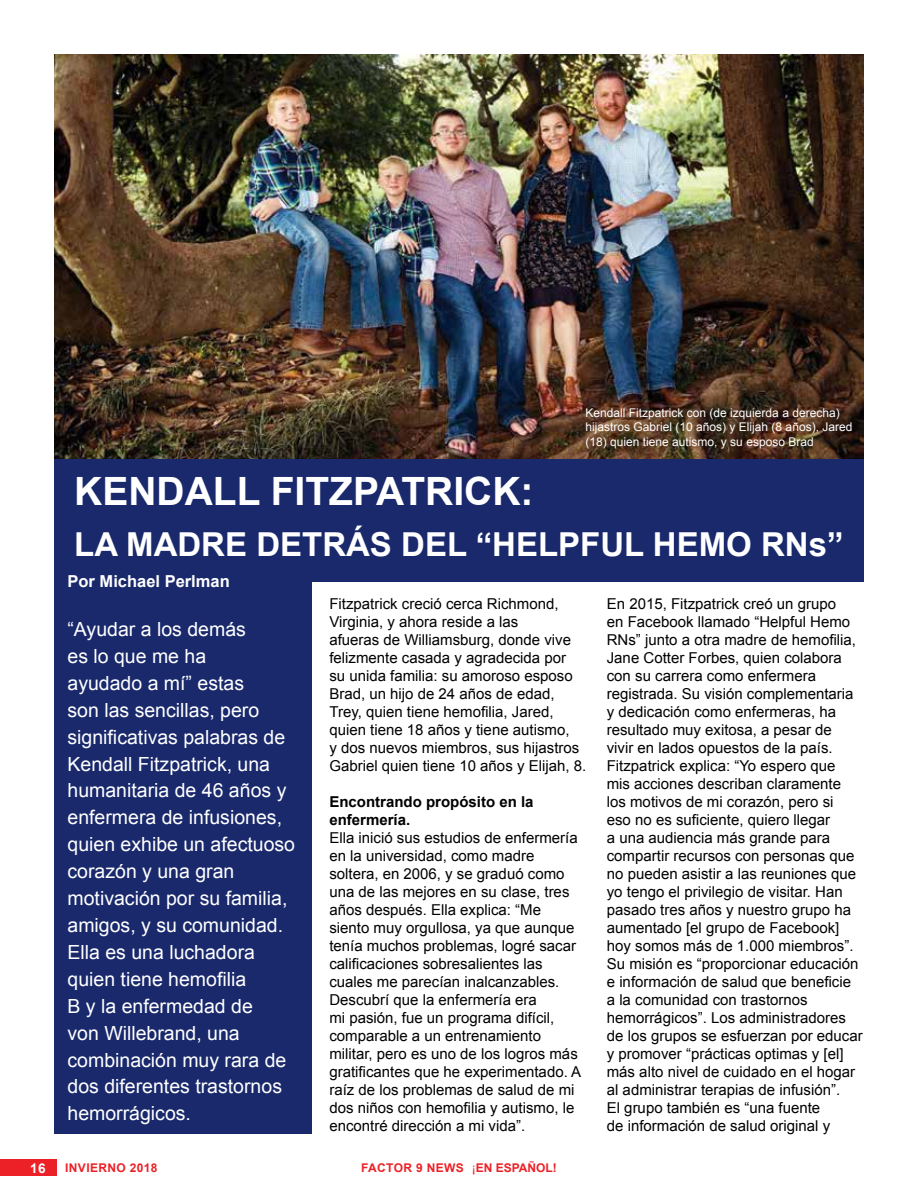
<style>
.page{position:relative;width:918px;height:1188px;background:#fff}
.page>*{position:absolute;margin:0;border:0;box-sizing:border-box;transform-origin:0 0}
.t1{font:700 39px "Arial";color:#fff}
.t2{font:700 33px "Arial";color:#fff}
.t3{font:19.5px/26.8px "Arial";color:#fff}
.t4{font:700 16.5px "Arial";color:#fff}
.t5{font:15px/18px "Arial";color:#000}
.t6{font:700 15px/18px "Arial";color:#000}
.t7{font:700 13.5px "Arial";color:#fff}
.t8{font:12px/14.4px "Arial";color:#fff}
.t9{font:700 12px "Arial";color:#ec2127}
.t10{font:700 12px "Arial";letter-spacing:.03em;color:#ec2127}
.s1{font-weight:400}
</style>
<div class="page">
<div style="left:54px;top:459px;width:810px;height:123px;background:#19296c"></div>
<img style="left:54px;top:54px;width:810px;height:405px">
<div style="left:54px;top:575px;width:257px;height:559px;background:#19296c"></div>
<div style="left:0;top:1160px;width:57px;height:16px;background:#ec2127"></div>
<p class="t8" style="left:586px;top:405px;width:268px">Kendall Fitzpatrick con (de izquierda a derecha) hijastros Gabriel (10 años) y Elijah (8 años), Jared (18) quien tiene autismo, y su esposo Brad</p>
<h1 class="t1" style="left:74px;top:465px;width:461px">KENDALL FITZPATRICK:</h1>
<h2 class="t2" style="left:74px;top:522px;width:771px">LA MADRE DETRÁS DEL “HELPFUL HEMO RNs”</h2>
<p class="t4" style="left:68px;top:570px;width:164px">Por Michael Perlman</p>
<p class="t3" style="left:68px;top:616px;width:229px">“Ayudar a los demás<br>es lo que me ha<br>ayudado a mí” estas<br>son las sencillas, pero significativas palabras de<br>Kendall Fitzpatrick, una humanitaria de 46 años y enfermera de infusiones, quien exhibe un afectuoso corazón y una gran motivación por su familia, amigos, y su comunidad.<br>Ella es una luchadora quien tiene hemofilia<br>B y la enfermedad de<br>von Willebrand, una combinación muy rara de dos diferentes trastornos hemorrágicos.</p>
<p class="t5" style="left:329px;top:595px;width:258px">Fitzpatrick creció cerca Richmond, Virginia, y ahora reside a las<br>afueras de Williamsburg, donde vive felizmente casada y agradecida por<br>su unida familia: su amoroso esposo Brad, un hijo de 24 años de edad, Trey, quien tiene hemofilia, Jared, quien tiene 18 años y tiene autismo,<br>y dos nuevos miembros, sus hijastros Gabriel quien tiene 10 años y Elijah, 8.</p>
<p class="t6" style="left:329px;top:793px;width:206px">Encontrando propósito en la enfermería.</p>
<p class="t5" style="left:329px;top:829px;width:253px">Ella inició sus estudios de enfermería en la universidad, como madre soltera, en 2006, y se graduó como una de las mejores en su clase, tres años después. Ella explica: “Me siento muy orgullosa, ya que aunque tenía muchos problemas, logré sacar calificaciones sobresalientes las cuales me parecían inalcanzables.<br>Descubrí que la enfermería era<br>mi pasión, fue un programa difícil, comparable a un entrenamiento militar, pero es uno de los logros más gratificantes que he experimentado. A raíz de los problemas de salud de mi dos niños con hemofilia y autismo, le encontré dirección a mi vida”.</p>
<p class="t7" style="left:30px;top:1159px;width:17px">16</p>
<p class="t10" style="left:65px;top:1160px;width:94px">INVIERNO 2018</p>
<p class="t9" style="left:361px;top:1160px;width:197px">FACTOR 9 NEWS <span class="s1">¡</span>EN ESPAÑOL!</p>
<p class="t5" style="left:607px;top:595px;width:257px">En 2015, Fitzpatrick creó un grupo<br>en Facebook llamado “Helpful Hemo RNs” junto a otra madre de hemofilia, Jane Cotter Forbes, quien colabora con su carrera como enfermera registrada. Su visión complementaria y dedicación como enfermeras, ha resultado muy exitosa, a pesar de<br>vivir en lados opuestos de la país.<br>Fitzpatrick explica: “Yo espero que<br>mis acciones describan claramente los motivos de mi corazón, pero si<br>eso no es suficiente, quiero llegar<br>a una audiencia más grande para compartir recursos con personas que no pueden asistir a las reuniones que yo tengo el privilegio de visitar. Han pasado tres años y nuestro grupo ha aumentado [el grupo de Facebook] hoy somos más de 1.000 miembros”.<br>Su misión es “proporcionar educación e información de salud que beneficie a la comunidad con trastornos hemorrágicos”. Los administradores de los grupos se esfuerzan por educar y promover “prácticas optimas y [el] más alto nivel de cuidado en el hogar al administrar terapias de infusión”.<br>El grupo también es “una fuente<br>de información de salud original y</p>
</div>
